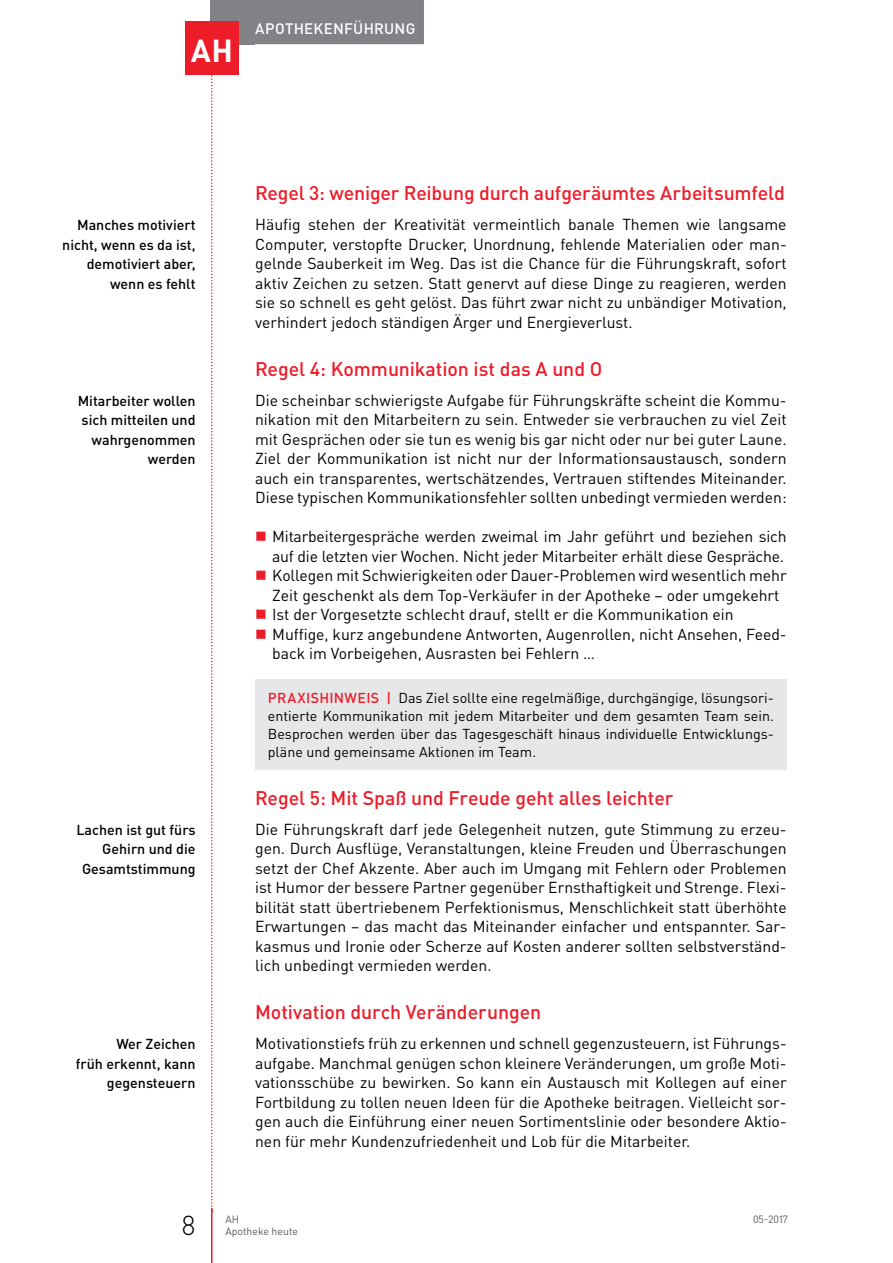
<style>
.page{position:relative;width:893px;height:1263px;background:#fff}
.page>*{position:absolute;margin:0;border:0;box-sizing:border-box;transform-origin:0 0}
.t1{font:700 31.5px "DIN Pro";color:#fff}
.t2{font:300 27px "DIN Pro";color:#000}
.t3{font:500 19.5px "DIN Pro";letter-spacing:-.005em;color:#ed1c29}
.t4{font:15.75px/19.5px "DIN Pro";color:#000;text-align:justify}
.t5{font:500 15px "DIN Pro";letter-spacing:.015em;color:#fff}
.t6{font:14.25px/18px "DIN Pro";color:#000;text-align:justify}
.t7{font:500 14.25px/19.5px "DIN Pro";color:#000;text-align:right}
.t8{font:10.5px "DIN Pro";color:#58595b}
.s1{font-weight:500;color:#ed1c29}
</style>
<div class="page">
<svg style="left:211px;top:74px;width:2px;height:1138px"></svg>
<div style="left:210px;top:0;width:45px;height:44px;background:#808285"></div>
<hr style="left:211px;top:1208px;width:1px;height:55px;background:#ed1c29">
<div style="left:247px;top:0;width:177px;height:44px;background:#808285"></div>
<div style="left:185px;top:21px;width:54px;height:53px;background:#ed1c29"></div>
<div style="left:255px;top:679px;width:532px;height:90px;background:#e6e7e8"></div>
<h1 class="t1" style="left:191px;top:30px;width:43px">AH</h1>
<p class="t5" style="left:255px;top:18px;width:162px">Apothekenführung</p>
<p class="t7" style="left:62px;top:215px;width:135px">Manches motiviert nicht, wenn es da ist, demotiviert aber, wenn es fehlt</p>
<p class="t7" style="left:78px;top:390px;width:119px">Mitarbeiter wollen sich mitteilen und wahrgenommen werden</p>
<p class="t7" style="left:76px;top:819px;width:121px">Lachen ist gut fürs<br>Gehirn und die<br>Gesamtstimmung</p>
<p class="t7" style="left:76px;top:1034px;width:121px">Wer Zeichen<br>früh erkennt, kann gegensteuern</p>
<p class="t3" style="left:255px;top:180px;width:531px">Regel 3: weniger Reibung durch aufgeräumtes Arbeitsumfeld</p>
<p class="t4" style="left:255px;top:214px;width:533px">Häufig stehen der Kreativität vermeintlich banale Themen wie langsame Computer, verstopfte Drucker, Unordnung, fehlende Materialien oder man&shy;gelnde Sauberkeit im Weg. Das ist die Chance für die Führungskraft, sofort aktiv Zeichen zu setzen. Statt genervt auf diese Dinge zu reagieren, werden sie so schnell es geht gelöst. Das führt zwar nicht zu unbändiger Motivation, verhindert jedoch ständigen Ärger und Energieverlust.</p>
<p class="t3" style="left:255px;top:356px;width:346px">Regel 4: Kommunikation ist das A und O</p>
<p class="t4" style="left:255px;top:390px;width:533px">Die scheinbar schwierigste Aufgabe für Führungskräfte scheint die Kommu&shy;nikation mit den Mitarbeitern zu sein. Entweder sie verbrauchen zu viel Zeit mit Gesprächen oder sie tun es wenig bis gar nicht oder nur bei guter Laune.<br>Ziel der Kommunikation ist nicht nur der Informationsaustausch, sondern auch ein transparentes, wertschätzendes, Vertrauen stiftendes Miteinander.<br>Diese typischen Kommunikationsfehler sollten unbedingt vermieden werden:</p>
<p class="t4" style="left:272px;top:526px;width:516px;text-align:left">Mitarbeitergespräche werden zweimal im Jahr geführt und beziehen sich auf die letzten vier Wochen. Nicht jeder Mitarbeiter erhält diese Gespräche.<br>Kollegen mit Schwierigkeiten oder Dauer-Problemen wird wesentlich mehr Zeit geschenkt als dem Top-Verkäufer in der Apotheke – oder umgekehrt Ist der Vorgesetzte schlecht drauf, stellt er die Kommunikation ein Muffige, kurz angebundene Antworten, Augenrollen, nicht Ansehen, Feed&shy;back im Vorbeigehen, Ausrasten bei Fehlern …</p>
<p class="t6" style="left:268px;top:688px;width:507px"><span class="s1">PRAXISH INWEIS |</span> Das Ziel sollte eine regelmäßige, durchgängige, lösungsori&shy;entierte Kommunikation mit jedem Mitarbeiter und dem gesamten Team sein.<br>Besprochen werden über das Tagesgeschäft hinaus individuelle Entwicklungs&shy;pläne und gemeinsame Aktionen im Team.</p>
<p class="t3" style="left:255px;top:785px;width:420px">Regel 5: Mit Spaß und Freude geht alles leichter</p>
<p class="t4" style="left:255px;top:819px;width:533px">Die Führungskraft darf jede Gelegenheit nutzen, gute Stimmung zu erzeu&shy;gen. Durch Ausflüge, Veranstaltungen, kleine Freuden und Überraschungen setzt der Chef Akzente. Aber auch im Umgang mit Fehlern oder Problemen ist Humor der bessere Partner gegenüber Ernsthaftigkeit und Strenge. Flexi&shy;bilität statt übertriebenem Perfektionismus, Menschlichkeit statt überhöhte Erwartungen – das macht das Miteinander einfacher und entspannter. Sar&shy;kasmus und Ironie oder Scherze auf Kosten anderer sollten selbstverständ&shy;lich unbedingt vermieden werden.</p>
<p class="t3" style="left:255px;top:999px;width:288px">Motivation durch Veränderungen</p>
<p class="t4" style="left:255px;top:1033px;width:533px">Motivationstiefs früh zu erkennen und schnell gegenzusteuern, ist Führungs&shy;aufgabe. Manchmal genügen schon kleinere Veränderungen, um große Moti&shy;vationsschübe zu bewirken. So kann ein Austausch mit Kollegen auf einer Fortbildung zu tollen neuen Ideen für die Apotheke beitragen. Vielleicht sor&shy;gen auch die Einführung einer neuen Sortimentslinie oder besondere Aktio&shy;nen für mehr Kundenzufriedenheit und Lob für die Mitarbeiter.</p>
<h2 class="t2" style="left:181px;top:1207px;width:16px">8</h2>
<p class="t8" style="left:225px;top:1212px;width:15px">AH</p>
<p class="t8" style="left:753px;top:1212px;width:36px">05-2017</p>
<p class="t8" style="left:225px;top:1224px;width:74px">Apotheke heute</p>
</div>
